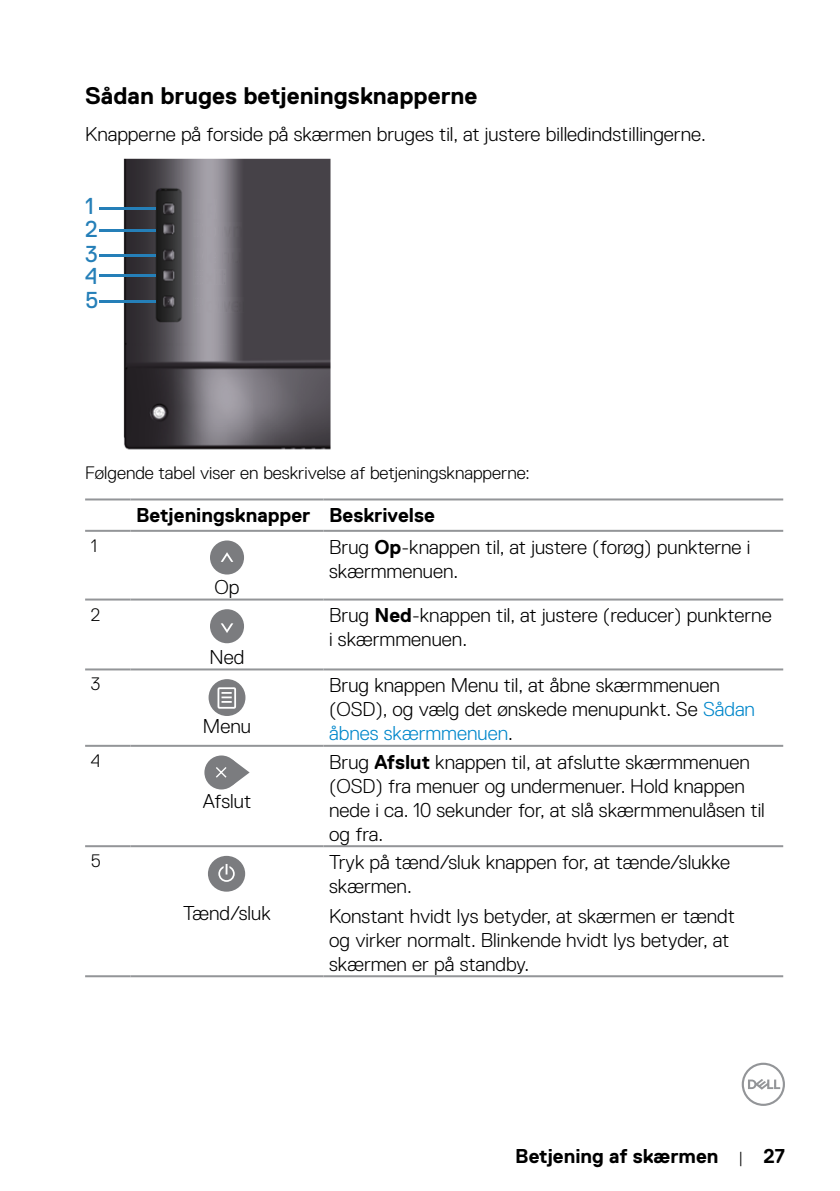
<style>
.page{position:relative;width:840px;height:1191px;background:#fff}
.page>*{position:absolute;margin:0;border:0;box-sizing:border-box;transform-origin:0 0}
.Head2{font:700 24px "Dell Replica";color:#000}
.t1{font:23px/23px "Dell Replica";color:#257fb8}
.Table_Paragraph{font:300 20px/24px "Dell Replica";color:#000}
.Paragraph{font:300 20px "Dell Replica";color:#000}
.text_bold{font:700 20px "Dell Replica";color:#000}
.text{font:300 18px "Dell Replica";color:#000}
.s1{font-weight:700}
.s2{color:#0087cb}
.s3{font-weight:300;font-size:16px}
</style>
<div class="page">
<svg style="left:741px;top:1062px;width:43px;height:44px"></svg>
<img style="left:123px;top:159px;width:207px;height:291px">
<img style="left:193px;top:248px;width:47px;height:15px">
<img style="left:193px;top:270px;width:32px;height:14px">
<img style="left:193px;top:298px;width:56px;height:14px">
<img style="left:193px;top:222px;width:49px;height:15px">
<img style="left:193px;top:200px;width:24px;height:18px">
<hr style="left:99px;top:208px;width:57px;height:2px;background:#257fb8">
<hr style="left:99px;top:229px;width:57px;height:2px;background:#257fb8">
<hr style="left:99px;top:254px;width:57px;height:2px;background:#257fb8">
<hr style="left:99px;top:274px;width:57px;height:2px;background:#257fb8">
<hr style="left:99px;top:300px;width:57px;height:2px;background:#257fb8">
<hr style="left:85px;top:498px;width:45px;height:2px;background:#939598">
<hr style="left:130px;top:498px;width:193px;height:2px;background:#939598">
<hr style="left:323px;top:498px;width:459px;height:2px;background:#939598">
<hr style="left:85px;top:530px;width:45px;height:2px;background:#939598">
<hr style="left:323px;top:530px;width:459px;height:2px;background:#939598">
<hr style="left:85px;top:598px;width:45px;height:2px;background:#939598">
<hr style="left:323px;top:598px;width:459px;height:2px;background:#939598">
<hr style="left:85px;top:668px;width:45px;height:2px;background:#939598">
<hr style="left:323px;top:668px;width:459px;height:2px;background:#939598">
<hr style="left:85px;top:745px;width:45px;height:2px;background:#939598">
<hr style="left:323px;top:745px;width:459px;height:2px;background:#939598">
<hr style="left:85px;top:845px;width:45px;height:2px;background:#939598">
<hr style="left:323px;top:845px;width:459px;height:2px;background:#939598">
<hr style="left:85px;top:975px;width:45px;height:2px;background:#939598">
<hr style="left:323px;top:975px;width:459px;height:2px;background:#939598">
<hr style="left:130px;top:530px;width:193px;height:2px;background:#939598">
<hr style="left:130px;top:598px;width:193px;height:2px;background:#939598">
<hr style="left:130px;top:668px;width:193px;height:2px;background:#939598">
<hr style="left:130px;top:745px;width:193px;height:2px;background:#939598">
<hr style="left:130px;top:845px;width:193px;height:2px;background:#939598">
<hr style="left:130px;top:975px;width:193px;height:2px;background:#939598">
<div style="left:210px;top:540px;width:34px;height:34px;background:#7b7c7f;border-radius:50%"></div>
<svg style="left:221px;top:552px;width:12px;height:10px"></svg>
<div style="left:210px;top:609px;width:34px;height:34px;background:#7b7c7f;border-radius:50%"></div>
<svg style="left:221px;top:623px;width:12px;height:10px"></svg>
<div style="left:208px;top:679px;width:37px;height:37px;background:#7b7c7f;border-radius:50%"></div>
<svg style="left:217px;top:687px;width:19px;height:22px"></svg>
<div style="left:204px;top:755px;width:34px;height:34px;background:#7b7c7f;border-radius:50%"></div>
<svg style="left:216px;top:759px;width:33px;height:26px"></svg>
<div style="left:208px;top:856px;width:37px;height:35px;background:#7b7c7f;border-radius:50%"></div>
<svg style="left:218px;top:864px;width:16px;height:18px"></svg>
<p class="Head2" style="left:85px;top:82px;width:393px">Sådan bruges betjeningsknapperne</p>
<p class="Paragraph" style="left:85px;top:122px;width:621px">Knapperne på forside på skærmen bruges til, at justere billedindstillingerne.</p>
<p class="t1" style="left:85px;top:195px;width:14px;line-height:22.2px">1<br>2</p>
<p class="t1" style="left:85px;top:242px;width:15px;text-align:justify">3<br>4<br>5</p>
<p class="text" style="left:85px;top:462px;width:446px">Følgende tabel viser en beskrivelse af betjeningsknapperne:</p>
<p class="text_bold" style="left:136px;top:504px;width:175px">Betjeningsknapper</p>
<p class="text_bold" style="left:329px;top:504px;width:107px">Beskrivelse</p>
<p class="text" style="left:91px;top:535px;width:8px">1</p>
<p class="Table_Paragraph" style="left:214px;top:575px;width:26px">Op</p>
<p class="Table_Paragraph" style="left:329px;top:535px;width:422px">Brug <span class="s1">Op</span>-knappen til, at justere (forøg) punkterne i skærmmenuen.</p>
<p class="text" style="left:91px;top:604px;width:11px">2</p>
<p class="Table_Paragraph" style="left:329px;top:603px;width:443px">Brug <span class="s1">Ned</span>-knappen til, at justere (reducer) punkterne i skærmmenuen.</p>
<p class="Table_Paragraph" style="left:209px;top:645px;width:36px">Ned</p>
<p class="text" style="left:91px;top:674px;width:11px">3</p>
<p class="Table_Paragraph" style="left:203px;top:714px;width:50px">Menu</p>
<p class="Table_Paragraph" style="left:329px;top:673px;width:427px">Brug knappen Menu til, at åbne skærmmenuen (OSD), og vælg det ønskede menupunkt. Se <span class="s2">Sådan åbnes skærmmenuen</span>.</p>
<p class="text" style="left:91px;top:750px;width:11px">4</p>
<p class="Table_Paragraph" style="left:203px;top:789px;width:50px">Afslut</p>
<p class="Table_Paragraph" style="left:329px;top:749px;width:437px">Brug <span class="s1">Afslut</span> knappen til, at afslutte skærmmenuen (OSD) fra menuer og undermenuer. Hold knappen nede i ca. 10 sekunder for, at slå skærmmenulåsen til og fra.</p>
<p class="text" style="left:91px;top:851px;width:12px">5</p>
<p class="Table_Paragraph" style="left:183px;top:901px;width:89px">Tænd/sluk</p>
<p class="Table_Paragraph" style="left:329px;top:850px;width:402px">Tryk på tænd/sluk knappen for, at tænde/slukke skærmen.</p>
<p class="Table_Paragraph" style="left:329px;top:903px;width:407px">Konstant hvidt lys betyder, at skærmen er tændt og virker normalt. Blinkende hvidt lys betyder, at skærmen er på standby.</p>
<p class="text_bold" style="left:515px;top:1144px;width:271px">Betjening af skærmen <span class="s3">|</span> 27</p>
</div>
